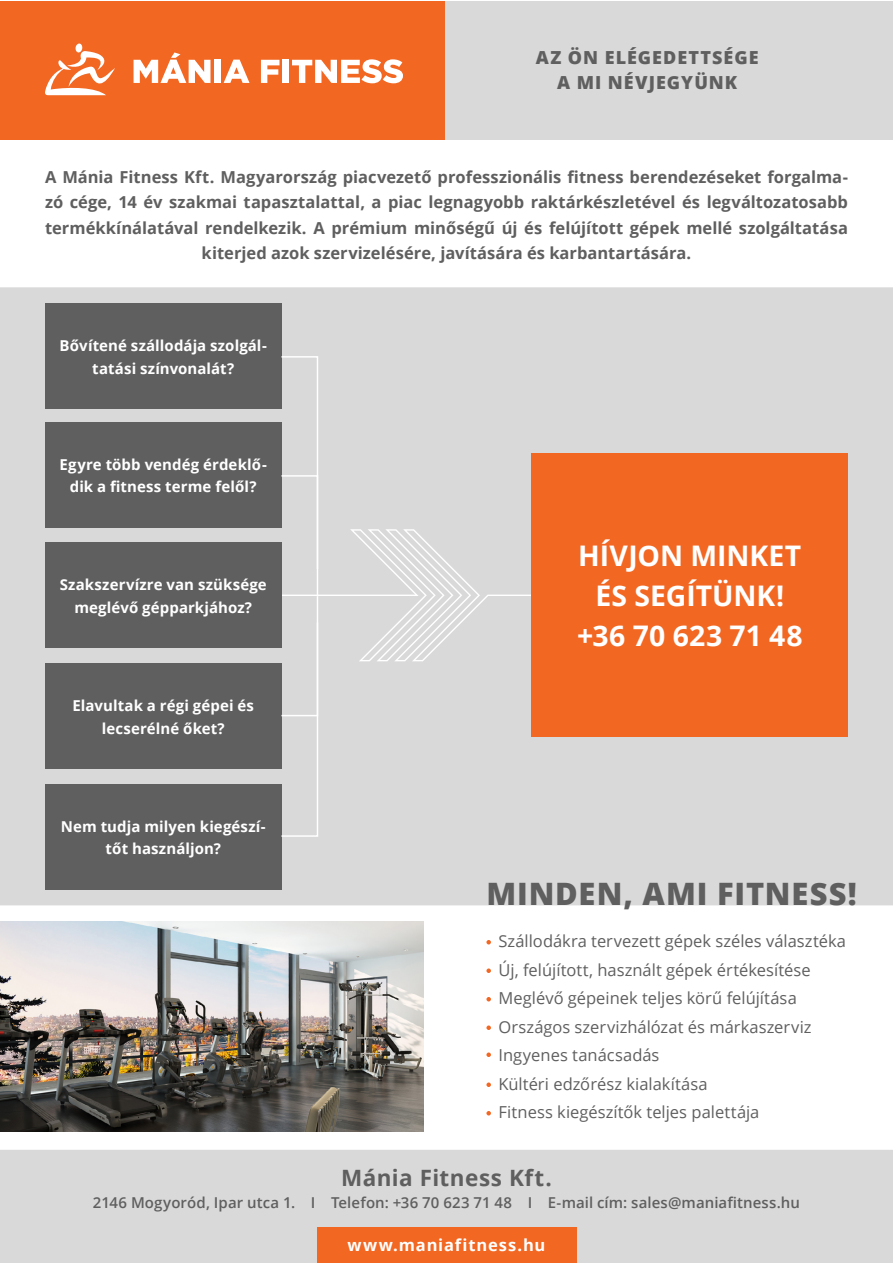
<style>
.page{position:relative;width:893px;height:1263px;background:#fff}
.page>*{position:absolute;margin:0;border:0;box-sizing:border-box;transform-origin:0 0}
.t1{font:800 30.9px "Open Sans";letter-spacing:.025em;color:#5f5f60}
.t2{font:700 28.35px "Open Sans";color:#fff}
.t3{font:700 22.5px "Open Sans";letter-spacing:.02em;color:#5f5f60}
.t4{font:800 18px "Open Sans";letter-spacing:.055em;color:#5f5f60}
.t5{font:700 16.5px/25.5px "Open Sans";color:#5f5f60;text-align:center}
.t6{font:16.5px "Open Sans";color:#5f5f60}
.t7{font:700 16.5px "Open Sans";letter-spacing:.05em;color:#fff}
.t8{font:700 15px/22.5px "Open Sans";letter-spacing:.005em;color:#fff;text-align:center}
.t9{font:600 15px "Open Sans";letter-spacing:.005em;color:#5f5f60}
</style>
<div class="page">
<img style="left:0;top:921px;width:424px;height:211px">
<div style="left:0;top:287px;width:893px;height:618px;background:#d9d9d9"></div>
<div style="left:2px;top:1152px;width:889px;height:109px;background:#d9d9d9"></div>
<div style="left:0;top:1150px;width:893px;height:113px;border:4px solid #d9d9d9"></div>
<div style="left:0;top:1px;width:446px;height:139px;background:#f26722"></div>
<div style="left:446px;top:1px;width:447px;height:139px;background:#d9d9d9"></div>
<svg style="left:45px;top:43px;width:70px;height:52px"></svg>
<svg style="left:134px;top:52px;width:76px;height:31px"></svg>
<div style="left:215px;top:60px;width:6px;height:23px;background:#fff"></div>
<svg style="left:224px;top:60px;width:25px;height:23px"></svg>
<svg style="left:261px;top:60px;width:18px;height:23px"></svg>
<div style="left:283px;top:60px;width:6px;height:23px;background:#fff"></div>
<svg style="left:292px;top:59px;width:111px;height:24px"></svg>
<svg style="left:159px;top:529px;width:373px;height:132px;fill:#d9d9d9"></svg>
<div style="left:45px;top:303px;width:236px;height:106px;background:#5f5f60"></div>
<div style="left:45px;top:422px;width:236px;height:106px;background:#5f5f60"></div>
<div style="left:45px;top:543px;width:236px;height:105px;background:#5f5f60"></div>
<div style="left:45px;top:663px;width:236px;height:106px;background:#5f5f60"></div>
<div style="left:45px;top:784px;width:236px;height:105px;background:#5f5f60"></div>
<div style="left:532px;top:453px;width:316px;height:284px;background:#f26722"></div>
<svg style="left:280px;top:355px;width:39px;height:482px"></svg>
<svg style="left:486px;top:940px;width:5px;height:4px"></svg>
<svg style="left:486px;top:968px;width:5px;height:5px"></svg>
<svg style="left:486px;top:997px;width:5px;height:4px"></svg>
<svg style="left:486px;top:1025px;width:5px;height:5px"></svg>
<svg style="left:486px;top:1052px;width:5px;height:5px"></svg>
<svg style="left:486px;top:1082px;width:5px;height:5px"></svg>
<svg style="left:486px;top:1111px;width:5px;height:4px"></svg>
<div style="left:317px;top:1227px;width:259px;height:36px;background:#f26722"></div>
<p class="t4" style="left:536px;top:43px;width:224px">AZ ÖN ELÉGEDETTSÉGE</p>
<p class="t4" style="left:557px;top:69px;width:182px">A MI NÉVJEGYÜNK</p>
<p class="t5" style="left:45px;top:163px;width:804px">A Mánia Fitness Kft. Magyarország piacvezető professzionális fitness berendezéseket forgalma&shy;zó cége, 14 év szakmai tapasztalattal, a piac legnagyobb raktárkészletével és legváltozatosabb termékkínálatával rendelkezik. A prémium minőségű új és felújított gépek mellé szolgáltatása kiterjed azok szervizelésére, javítására és karbantartására.</p>
<p class="t8" style="left:60px;top:334px;width:209px">Bővítené szállodája szolgál&shy;tatási színvonalát?</p>
<p class="t8" style="left:60px;top:453px;width:209px">Egyre több vendég érdeklő&shy;dik a fitness terme felől?</p>
<p class="t8" style="left:60px;top:573px;width:208px">Szakszervízre van szüksége meglévő gépparkjához?</p>
<p class="t8" style="left:72px;top:694px;width:183px">Elavultak a régi gépei és lecserélné őket?</p>
<p class="t8" style="left:61px;top:814px;width:206px">Nem tudja milyen kiegészí&shy;tőt használjon?</p>
<p class="t2" style="left:578px;top:536px;width:225px">HÍVJON MINKET</p>
<p class="t2" style="left:595px;top:576px;width:190px">ÉS SEGÍTÜNK!</p>
<p class="t2" style="left:577px;top:616px;width:227px">+36 70 623 71 48</p>
<p class="t1" style="left:486px;top:871px;width:372px">MINDEN, AMI FITNESS!</p>
<p class="t6" style="left:498px;top:930px;width:349px">Szállodákra tervezett gépek széles választéka</p>
<p class="t6" style="left:498px;top:958px;width:314px">Új, felújított, használt gépek értékesítése</p>
<p class="t6" style="left:498px;top:987px;width:300px">Meglévő gépeinek teljes körű felújítása</p>
<p class="t6" style="left:498px;top:1015px;width:315px">Országos szervizhálózat és márkaszerviz</p>
<p class="t6" style="left:498px;top:1044px;width:162px">Ingyenes tanácsadás</p>
<p class="t6" style="left:498px;top:1072px;width:211px">Kültéri edzőrész kialakítása</p>
<p class="t6" style="left:498px;top:1101px;width:263px">Fitness kiegészítők teljes palettája</p>
<p class="t3" style="left:341px;top:1162px;width:212px">Mánia Fitness Kft.</p>
<p class="t9" style="left:93px;top:1192px;width:709px">2146 Mogyoród, Ipar utca 1. I Telefon: +36 70 623 71 48 I E-mail cím: sales@maniafitness.hu</p>
<p class="t7" style="left:347px;top:1234px;width:199px">www.maniafitness.hu</p>
</div>
